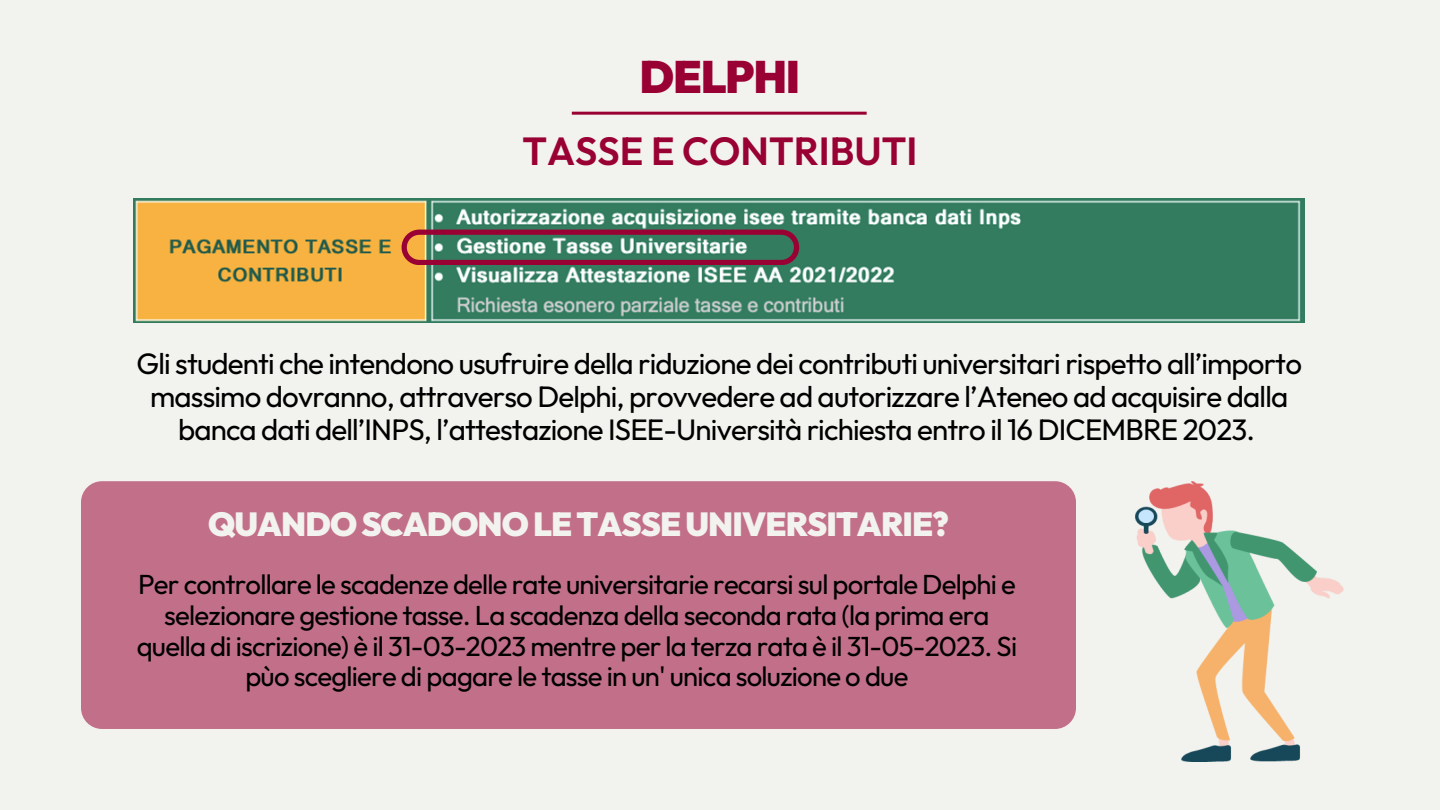
<style>
.page{position:relative;width:1440px;height:810px;background:#f2f2ee}
.page>*{position:absolute;margin:0;border:0;box-sizing:border-box;transform-origin:0 0}
.t1{font:900 45.2px "Outfit";letter-spacing:-.03em;color:#903}
.t2{font:600 39.2px "Outfit";color:#903}
.t3{font:900 33.2px "Outfit";letter-spacing:-.03em;color:#f2f2ee}
.t4{font:29.5px/33px "Outfit";letter-spacing:-.03em;color:#000;text-align:center}
.t5{font:27.5px/30.8px "Outfit";letter-spacing:-.03em;color:#000;text-align:center}
</style>
<div class="page">
<hr style="left:572px;top:112px;width:295px;height:3px;background:#903">
<img style="left:134px;top:198px;width:1171px;height:125px">
<svg style="left:402px;top:230px;width:397px;height:35px;background:#746b67"></svg>
<img style="left:1135px;top:481px;width:209px;height:281px">
<div style="left:81px;top:481px;width:995px;height:248px;background:#c26f89;border-radius:21px"></div>
<h2 class="t1" style="left:640px;top:47px;width:162px">DELPHI</h2>
<p class="t2" style="left:522px;top:126px;width:397px">TASSE E CONTRIBUTI</p>
<p class="t4" style="left:136px;top:347px;width:1167px">Gli studenti che intendono usufruire della riduzione dei contributi universitari rispetto all’importo massimo dovranno, attraverso Delphi, provvedere ad autorizzare l’Ateneo ad acquisire dalla banca dati dell’INPS, l’attestazione ISEE-Università richiesta entro il 16 DICEMBRE 2023.</p>
<h3 class="t3" style="left:208px;top:503px;width:742px">QUANDOSCADONOLETASSEUNIVERSITARIE?</h3>
<p class="t5" style="left:137px;top:568px;width:882px">Per controllare le scadenze delle rate universitarie recarsi sul portale Delphi e selezionare gestione tasse. La scadenza della seconda rata (la prima era quella di iscrizione) è il 31-03-2023 mentre per la terza rata è il 31-05-2023. Si pùo scegliere di pagare le tasse in un' unica soluzione o due</p>
</div>
